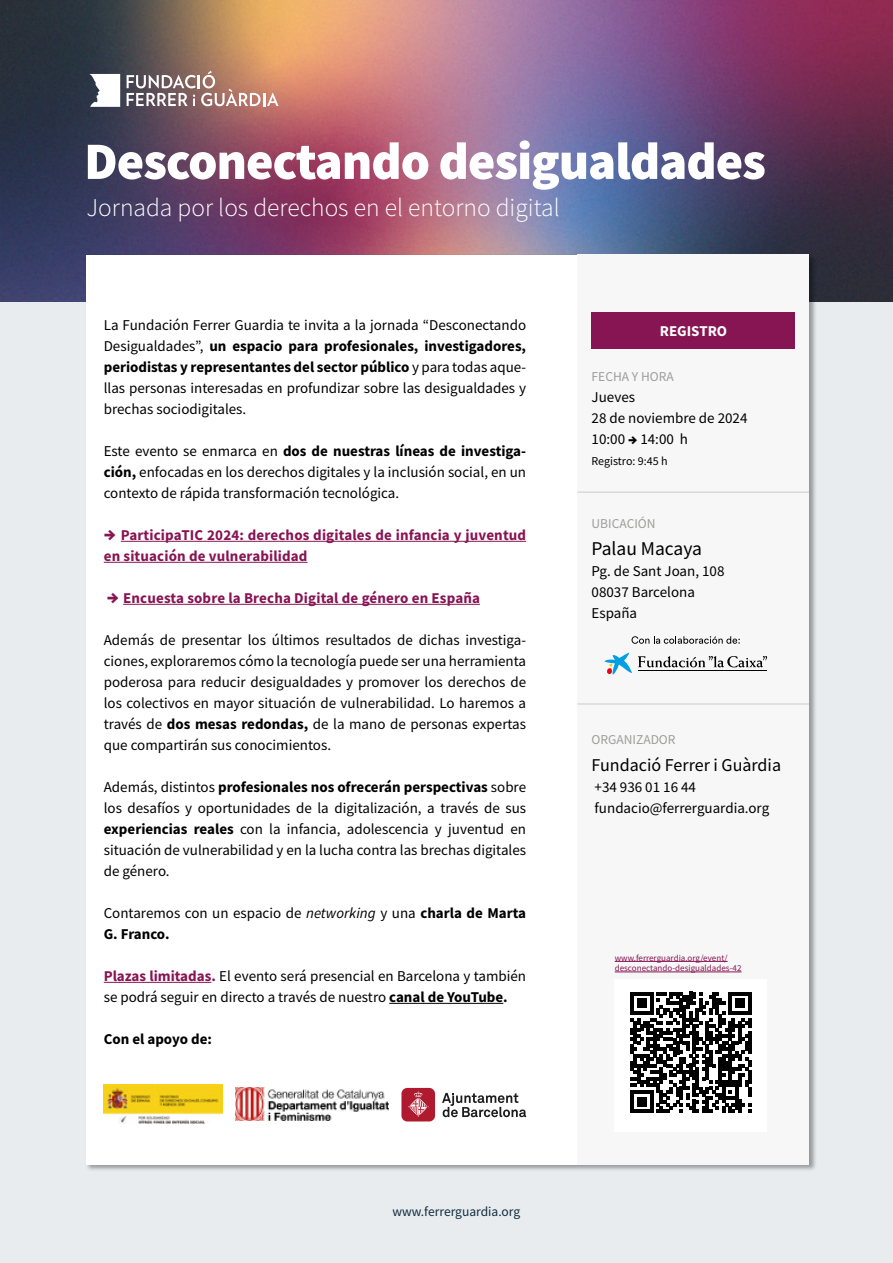
<style>
.page{position:relative;width:893px;height:1263px;background:#fff}
.page>*{position:absolute;margin:0;border:0;box-sizing:border-box;transform-origin:0 0}
.t1{font:900 52.5px "Source Sans Pro";letter-spacing:-.02em;color:#fff}
.t2{font:300 25.5px "Source Sans Pro";color:#fff}
.t3{font:19.5px "Source Sans Pro";color:#000}
.t4{font:18px "Source Sans Pro";color:#000}
.t5{font:15px/21px "Source Sans Pro";color:#000}
.t6{font:700 15px/21px "Source Sans Pro";letter-spacing:.01em;color:#871453}
.t7{font:700 15px "Source Sans Pro";color:#000}
.t8{font:700 15px "Source Sans Pro";color:#fff}
.t9{font:13.5px "Source Sans Pro";color:#9d9d9c}
.t10{font:13.5px "Source Sans Pro";color:#102d3d}
.t11{font:12px "Source Sans Pro";letter-spacing:-.005em;color:#000}
.t12{font:9px/10.5px "Source Sans Pro";color:#871453}
.s1{font-weight:700}
.s2{font-weight:900;font-size:19.5px}
.s3{font-style:italic}
.s4{font-weight:700;color:#871453}
.s5{font-weight:900}
</style>
<div class="page">
<div style="left:0;top:302px;width:893px;height:961px;background:#e8ecef"></div>
<img style="left:0;top:0;width:893px;height:302px">
<svg style="left:127px;top:71px;width:152px;height:35px"></svg>
<svg style="left:89px;top:74px;width:31px;height:33px"></svg>
<div style="left:85px;top:254px;width:732px;height:918px;background:#000;opacity:.35"></div>
<div style="left:86px;top:255px;width:723px;height:910px;background:#fff"></div>
<div style="left:577px;top:255px;width:232px;height:910px;background:#f7f7f7"></div>
<hr style="left:121px;top:541px;width:405px;height:1px;background:#871453">
<hr style="left:104px;top:562px;width:204px;height:1px;background:#871453">
<hr style="left:123px;top:604px;width:357px;height:1px;background:#871453">
<hr style="left:104px;top:982px;width:107px;height:1px;background:#871453">
<hr style="left:389px;top:1003px;width:114px;height:1px;background:#000">
<hr style="left:577px;top:492px;width:232px;height:1px;background:#9d9d9c">
<hr style="left:577px;top:704px;width:232px;height:1px;background:#9d9d9c">
<div style="left:592px;top:313px;width:203px;height:36px;background:#871453"></div>
<svg style="left:442px;top:1093px;width:84px;height:25px"></svg>
<svg style="left:401px;top:1088px;width:34px;height:33px"></svg>
<div style="left:615px;top:979px;width:152px;height:152px;background:#fff"></div>
<svg style="left:630px;top:992px;width:121px;height:121px"></svg>
<hr style="left:615px;top:961px;width:113px;height:1px;background:#871453">
<hr style="left:615px;top:972px;width:126px;height:1px;background:#871453">
<img style="left:104px;top:1085px;width:118px;height:39px">
<img style="left:236px;top:1088px;width:152px;height:32px">
<svg style="left:605px;top:653px;width:27px;height:21px"></svg>
<hr style="left:638px;top:670px;width:128px;height:1px;background:#000">
<hr style="left:638px;top:671px;width:128px;height:1px;background:#000">
<svg style="left:638px;top:656px;width:129px;height:11px"></svg>
<svg style="left:631px;top:636px;width:109px;height:8px"></svg>
<h1 class="t1" style="left:84px;top:125px;width:683px">Desconectando desigualdades</h1>
<h2 class="t2" style="left:86px;top:192px;width:475px">Jornada por los derechos en el entorno digital</h2>
<p class="t5" style="left:104px;top:314px;width:424px;text-align:justify">La Fundación Ferrer Guardia te invita a la jornada “Desconectando Desigualdades”, <span class="s1">un espacio para profesionales, investigadores, periodistas y representantes del sector público</span> y para todas aque&shy;llas personas interesadas en profundizar sobre las desigualdades y brechas sociodigitales.</p>
<p class="t5" style="left:104px;top:440px;width:424px;text-align:justify">Este evento se enmarca en <span class="s1">dos de nuestras líneas de investiga&shy;ción,</span> enfocadas en los derechos digitales y la inclusión social, en un contexto de rápida transformación tecnológica.</p>
<p class="t6" style="left:104px;top:524px;width:424px"><span class="s2">→</span> ParticipaTIC 2024: derechos digitales de infancia y juventud en situación de vulnerabilidad</p>
<p class="t6" style="left:107px;top:587px;width:375px"><span class="s2">→</span> Encuesta sobre la Brecha Digital de género en España</p>
<p class="t5" style="left:104px;top:629px;width:424px;text-align:justify">Además de presentar los últimos resultados de dichas investiga&shy;ciones, exploraremos cómo la tecnología puede ser una herramienta poderosa para reducir desigualdades y promover los derechos de los colectivos en mayor situación de vulnerabilidad. Lo haremos a través de <span class="s1">dos mesas redondas,</span> de la mano de personas expertas que compartirán sus conocimientos.</p>
<p class="t5" style="left:104px;top:776px;width:424px;text-align:justify">Además, distintos <span class="s1">profesionales nos ofrecerán perspectivas</span> sobre los desafíos y oportunidades de la digitalización, a través de sus <span class="s1">experiencias reales</span> con la infancia, adolescencia y juventud en situación de vulnerabilidad y en la lucha contra las brechas digitales de género.</p>
<p class="t5" style="left:104px;top:902px;width:424px">Contaremos con un espacio de <span class="s3">networking</span> y una <span class="s1">charla de Marta<br>G. Franco.</span></p>
<p class="t5" style="left:104px;top:965px;width:424px"><span class="s4">Plazas limitadas.</span> El evento será presencial en Barcelona y también se podrá seguir en directo a través de nuestro <span class="s1">canal de YouTube.</span></p>
<p class="t7" style="left:104px;top:1029px;width:110px">Con el apoyo de:</p>
<p class="t10" style="left:392px;top:1202px;width:129px">www.ferrerguardia.org</p>
<p class="t8" style="left:660px;top:321px;width:69px">REGISTRO</p>
<p class="t9" style="left:592px;top:368px;width:84px">FECHA Y HORA</p>
<p class="t5" style="left:592px;top:386px;width:157px">Jueves<br>28 de noviembre de 2024<br>10:00 <span class="s5">→</span> 14:00 h</p>
<p class="t11" style="left:592px;top:453px;width:78px">Registro: 9:45 h</p>
<p class="t9" style="left:592px;top:515px;width:66px">UBICACIÓN</p>
<h3 class="t3" style="left:592px;top:536px;width:112px">Palau Macaya</h3>
<p class="t5" style="left:592px;top:560px;width:134px">Pg. de Sant Joan, 108<br>08037 Barcelona<br>España</p>
<p class="t9" style="left:592px;top:731px;width:86px">ORGANIZADOR</p>
<p class="t4" style="left:592px;top:753px;width:191px">Fundació Ferrer i Guàrdia</p>
<p class="t5" style="left:595px;top:776px;width:176px">+34 936 01 16 44 fundacio@ferrerguardia.org</p>
<p class="t12" style="left:615px;top:952px;width:128px">www.ferrerguardia.org/event/ desconectando-desigualdades-42</p>
</div>
